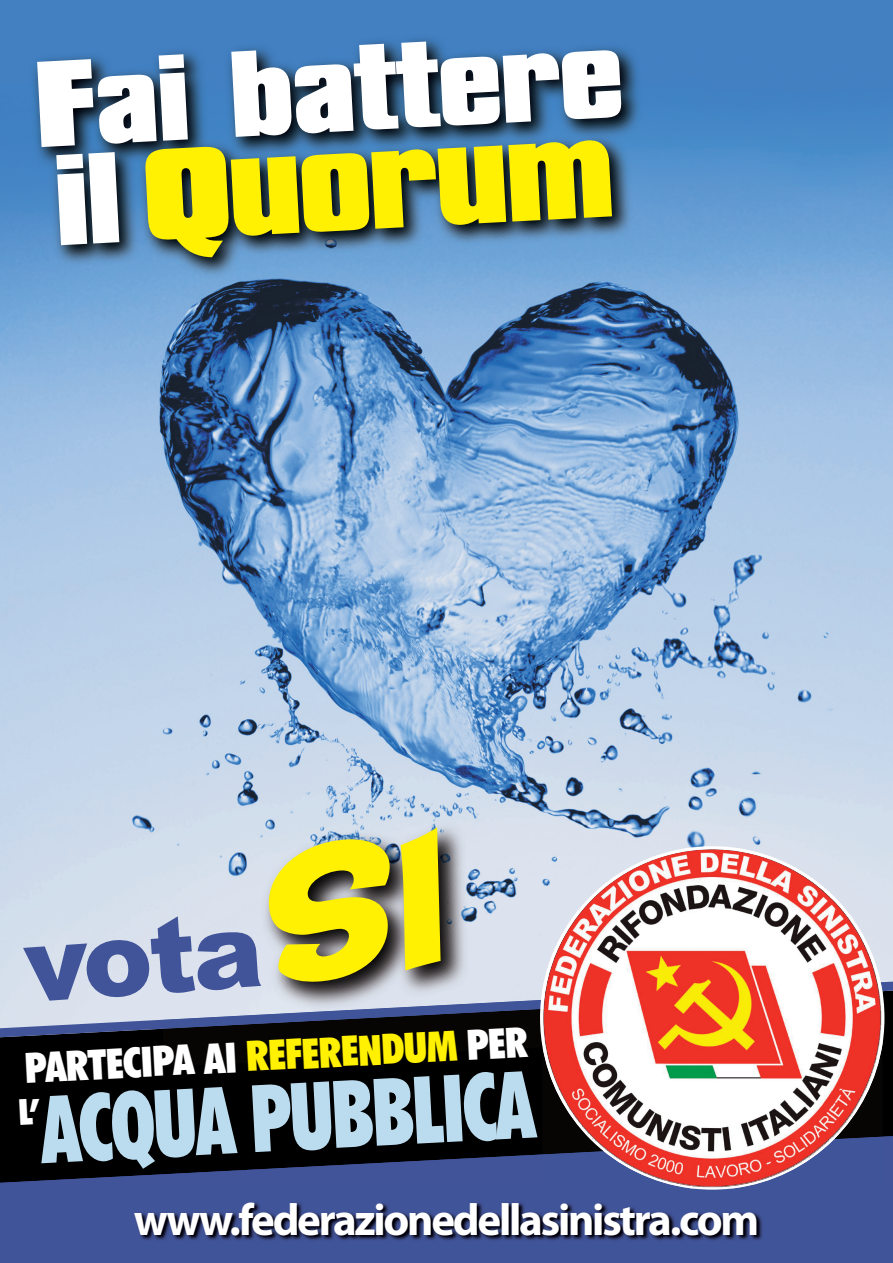
<style>
.page{position:relative;width:893px;height:1263px;background:#fff}
.page>*{position:absolute;margin:0;border:0;box-sizing:border-box;transform-origin:0 0}
.t1{font:900 120px "Compacta BT";color:#fff101}
.t2{font:900 105px "Compacta BT";color:#fff}
.t3{font:900 105px "Arial";color:#415499}
.t4{font:900 condensed 93.6px "Futura BT";color:#bbdcef;scale:.83 1}
.t5{font:700 45px "Myriad Pro";letter-spacing:-.05em;color:#fff}
.t6{font:900 condensed 42px "Futura BT";color:#fff}
.s1{font-size:111px;color:#fff}
.s2{font-size:111px}
.s3{color:#fff101}
</style>
<div class="page">
<img style="left:0;top:0;width:893px;height:972px">
<img style="left:0;top:0;width:770px;height:356px">
<svg style="left:0;top:972px;width:893px;height:214px;background:#1e222d"></svg>
<img style="left:150px;top:767px;width:468px;height:253px">
<div style="left:163px;top:1029px;width:377px;height:38px;background:#070504"></div>
<img style="left:162px;top:996px;width:378px;height:33px">
<img style="left:0;top:1186px;width:893px;height:77px">
<img style="left:0;top:1186px;width:106px;height:6px">
<svg style="left:540px;top:846px;width:344px;height:343px;background:#959db1"></svg>
<img style="left:542px;top:848px;width:340px;height:340px">
<svg style="left:266px;top:827px;width:178px;height:157px;background:#616268"></svg>
<svg style="left:19px;top:1098px;width:21px;height:27px"></svg>
<h2 class="t2" style="left:33px;top:62px;width:589px;rotate:-3deg">Fai battere</h2>
<h1 class="t1" style="left:52px;top:148px;width:561px;rotate:-3deg"><span class="s1">il</span> <span class="s2">Q</span>uorum</h1>
<h2 class="t3" style="left:20px;top:905px;width:240px;rotate:-4deg">vota</h2>
<p class="t6" style="left:24px;top:1050px;width:506px;rotate:-3deg">PARTECIPA AI <span class="s3">REFERENDUM</span> PER</p>
<h3 class="t4" style="left:38px;top:1090px;width:598px;rotate:-3deg">ACQUA PUBBLICA</h3>
<p class="t5" style="left:134px;top:1203px;width:627px">www.federazionedellasinistra.com</p>
</div>
